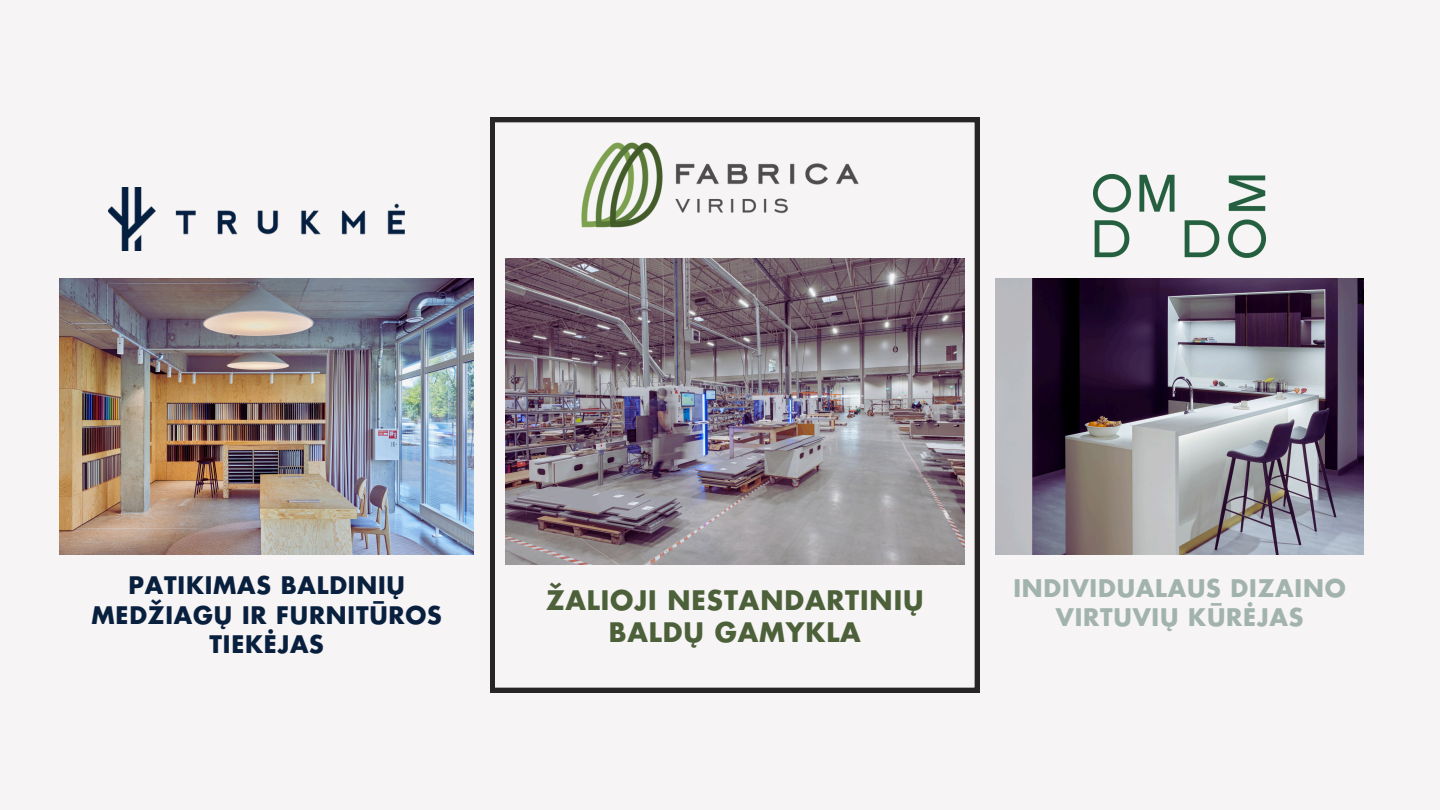
<style>
.page{position:relative;width:1440px;height:810px;background:#f6f4f4}
.page>*{position:absolute;margin:0;border:0;box-sizing:border-box;transform-origin:0 0}
.t1{font:700 26.3px/32.2px "Futura LT Pro";letter-spacing:.035em;color:#4c6039;text-align:center}
.t2{font:700 23.7px/29.2px "Futura LT Pro";letter-spacing:.035em;color:#a2b3ad;text-align:center}
.t3{font:700 23.6px/29.2px "Futura LT Pro";letter-spacing:.035em;color:#081f3e;text-align:center}
</style>
<div class="page">
<img style="left:175px;top:203px;width:229px;height:32px">
<img style="left:109px;top:187px;width:47px;height:63px">
<img style="left:1093px;top:174px;width:173px;height:83px">
<img style="left:996px;top:278px;width:367px;height:276px">
<svg style="left:491px;top:118px;width:488px;height:574px"></svg>
<img style="left:505px;top:258px;width:460px;height:306px">
<img style="left:60px;top:278px;width:414px;height:276px">
<img style="left:581px;top:143px;width:278px;height:85px">
<h1 class="t3" style="left:92px;top:572px;width:352px">PATIKIMAS BALDINIŲ<br>MEDŽIAGŲ IR FURNITŪROS<br>TIEKĖJAS</h1>
<p class="t2" style="left:1013px;top:574px;width:334px">INDIVIDUALAUS DIZAINO<br>VIRTUVIŲ KŪRĖJAS</p>
<p class="t1" style="left:546px;top:585px;width:379px">ŽALIOJI NESTANDARTINIŲ<br>BALDŲ GAMYKLA</p>
</div>
